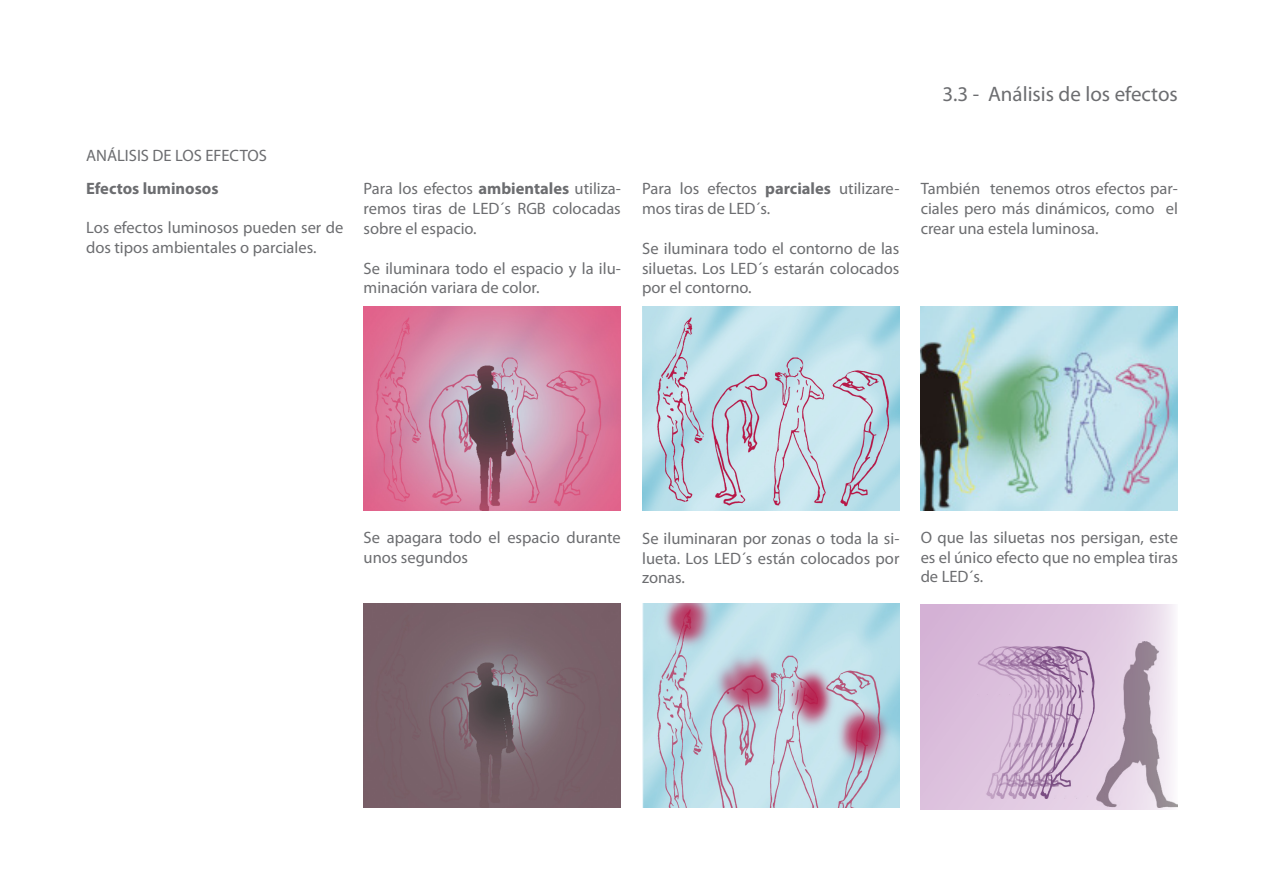
<style>
.page{position:relative;width:1263px;height:893px;background:#fff}
.page>*{position:absolute;margin:0;border:0;box-sizing:border-box;transform-origin:0 0}
.t1{font:21px "Myriad Pro";color:#6c6d70}
.t2{font:16.5px/19.8px "Myriad Pro";color:#6c6d70;text-align:justify}
.t3{font:700 16.5px "Myriad Pro";color:#6c6d70}
.s1{font-weight:700}
</style>
<div class="page">
<img style="left:364px;top:306px;width:257px;height:204px">
<img style="left:364px;top:604px;width:257px;height:204px">
<img style="left:642px;top:306px;width:257px;height:204px">
<img style="left:642px;top:604px;width:257px;height:204px">
<img style="left:921px;top:306px;width:256px;height:204px">
<svg style="left:921px;top:605px;width:257px;height:204px;background:#d3bbd4"></svg>
<p class="t2" style="left:86px;top:145px;width:182px">ANÁLISIS DE LOS EFECTOS</p>
<p class="t3" style="left:86px;top:177px;width:134px">Efectos luminosos</p>
<p class="t2" style="left:86px;top:218px;width:259px">Los efectos luminosos pueden ser de dos tipos ambientales o parciales.</p>
<p class="t2" style="left:364px;top:179px;width:259px">Para los efectos <span class="s1">ambientales</span> utiliza&shy;remos tiras de LED´s RGB colocadas sobre el espacio.</p>
<p class="t2" style="left:364px;top:258px;width:259px">Se iluminara todo el espacio y la ilu&shy;minación variara de color.</p>
<p class="t1" style="left:942px;top:81px;width:237px">3.3 - Análisis de los efectos</p>
<p class="t2" style="left:642px;top:179px;width:259px">Para los efectos <span class="s1">parciales</span> utilizare&shy;mos tiras de LED´s.</p>
<p class="t2" style="left:642px;top:238px;width:259px">Se iluminara todo el contorno de las siluetas. Los LED´s estarán colocados por el contorno.</p>
<p class="t2" style="left:921px;top:179px;width:259px">También tenemos otros efectos par&shy;ciales pero más dinámicos, como el crear una estela luminosa.</p>
<p class="t2" style="left:364px;top:527px;width:259px">Se apagara todo el espacio durante unos segundos</p>
<p class="t2" style="left:921px;top:527px;width:259px">O que las siluetas nos persigan, este es el único efecto que no emplea tiras de LED´s.</p>
<p class="t2" style="left:642px;top:528px;width:259px">Se iluminaran por zonas o toda la si&shy;lueta. Los LED´s están colocados por zonas.</p>
</div>
